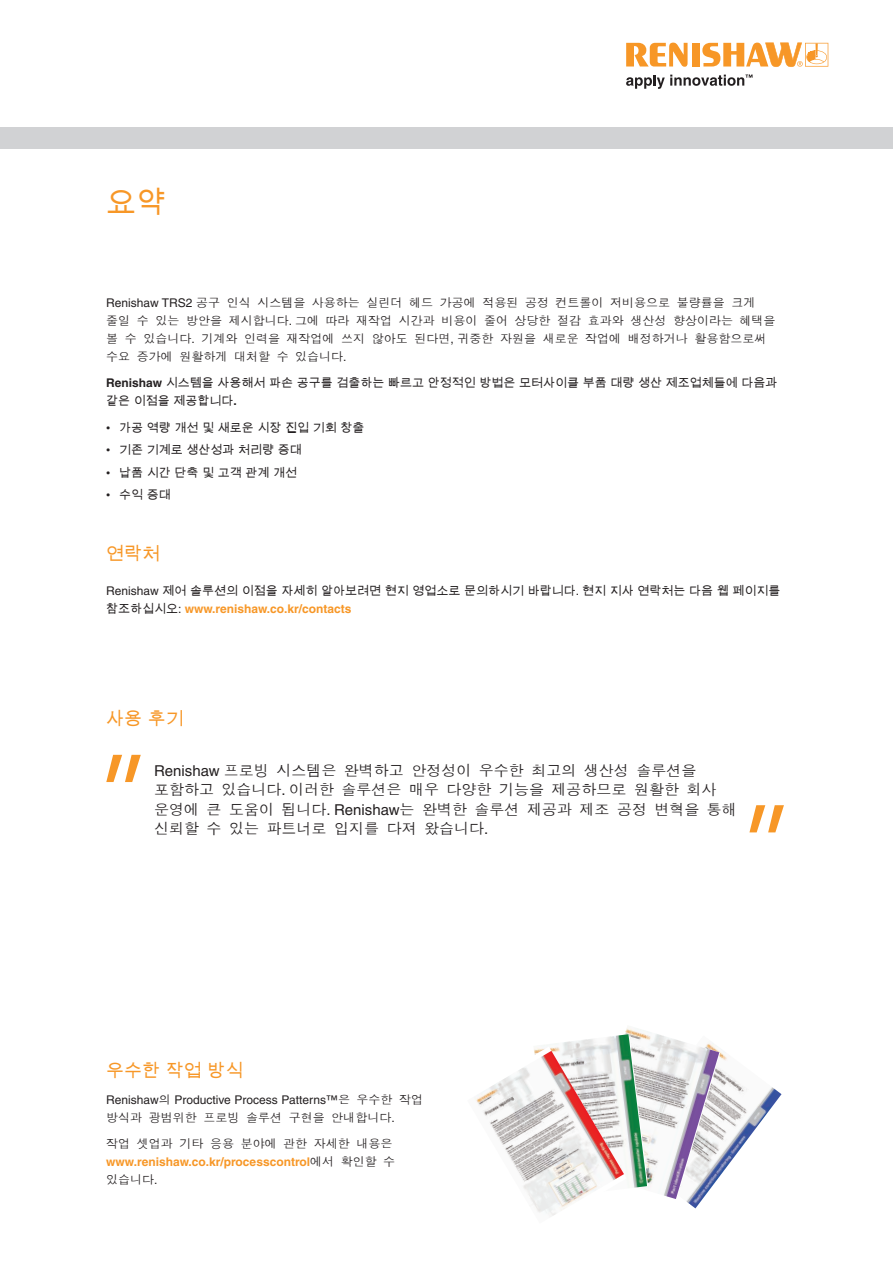
<style>
.page{position:relative;width:893px;height:1263px;background:#fff}
.page>*{position:absolute;margin:0;border:0;box-sizing:border-box;transform-origin:0 0}
.t1{font:30px "Arial Unicode MS";color:#f79727}
.t2{font:18px "Arial Unicode MS";color:#f79727}
.t3{font:15px/19.5px "Dotum Che";color:#231f20}
.t4{font:12px/18px "Dotum Che";color:#231f20}
.t5{font:12px/18px "Arial Unicode MS";color:#231f20}
.t6{font:700 12px "Helvetica";color:#f79727}
.t7{font:12px "Helvetica";color:#231f20}
.s1{font-family:"Helvetica"}
.s2{font-family:"Helvetica";font-weight:700}
.s3{font-family:"Arial Unicode MS";font-weight:400;color:#231f20}
.s4{font-weight:400;color:#231f20}
.s5{font-family:"Dotum Che"}
.s6{font-family:"Dotum Che";font-weight:400;color:#231f20}
</style>
<div class="page">
<hr style="left:892px;top:128px;width:1px;height:148px;background:#f79727">
<div style="left:0;top:128px;width:893px;height:21px;background:#d1d2d4"></div>
<svg style="left:626px;top:43px;width:62px;height:24px"></svg>
<div style="left:692px;top:43px;width:8px;height:24px;background:#f79727"></div>
<svg style="left:702px;top:43px;width:126px;height:24px"></svg>
<svg style="left:626px;top:75px;width:126px;height:14px"></svg>
<svg style="left:749px;top:805px;width:35px;height:27px"></svg>
<svg style="left:106px;top:755px;width:35px;height:27px"></svg>
<svg style="left:534px;top:1027px;width:248px;height:182px"></svg>
<img style="left:475px;top:1051px;width:149px;height:166px">
<h1 class="t1" style="left:106px;top:180px;width:61px">요약</h1>
<p class="t4" style="left:106px;top:294px;width:671px"><span class="s1">Renishaw TRS2</span> 공구 인식 시스템을 사용하는 실린더 헤드 가공에 적용된 공정 컨트롤이 저비용으로 불량률을 크게 줄일 수 있는 방안을 제시합니다<span class="s1">.</span> 그에 따라 재작업 시간과 비용이 줄어 상당한 절감 효과와 생산성 향상이라는 혜택을 볼 수 있습니다<span class="s1">.</span> 기계와 인력을 재작업에 쓰지 않아도 된다면<span class="s1">,</span> 귀중한 자원을 새로운 작업에 배정하거나 활용함으로써 수요 증가에 원활하게 대처할 수 있습니다<span class="s1">.</span></p>
<p class="t5" style="left:106px;top:374px;width:673px"><span class="s2">Renishaw</span> 시스템을 사용해서 파손 공구를 검출하는 빠르고 안정적인 방법은 모터사이클 부품 대량 생산 제조업체들에 다음과 같은 이점을 제공합니다<span class="s2">.</span></p>
<p class="t5" style="left:106px;top:418px;width:260px">• 가공 역량 개선 및 새로운 시장 진입 기회 창출</p>
<p class="t5" style="left:106px;top:441px;width:197px">• 기존 기계로 생산성과 처리량 증대</p>
<p class="t5" style="left:106px;top:463px;width:192px">• 납품 시간 단축 및 고객 관계 개선</p>
<p class="t5" style="left:106px;top:485px;width:66px">• 수익 증대</p>
<h2 class="t2" style="left:106px;top:540px;width:55px">연락처</h2>
<p class="t5" style="left:106px;top:581px;width:676px"><span class="s1">Renishaw</span> 제어 솔루션의 이점을 자세히 알아보려면 현지 영업소로 문의하시기 바랍니다<span class="s1">.</span> 현지 지사 연락처는 다음 웹 페이지를</p>
<p class="t6" style="left:106px;top:601px;width:247px"><span class="s3">참조하십시오</span><span class="s4">:</span> www.renishaw.co.kr/contacts</p>
<h2 class="t2" style="left:106px;top:706px;width:79px">사용 후기</h2>
<p class="t3" style="left:154px;top:761px;width:584px"><span class="s1">Renishaw</span> 프로빙 시스템은 완벽하고 안정성이 우수한 최고의 생산성 솔루션을 포함하고 있습니다<span class="s1">.</span> 이러한 솔루션은 매우 다양한 기능을 제공하므로 원활한 회사 운영에 큰 도움이 됩니다<span class="s1">. Renishaw</span>는 완벽한 솔루션 제공과 제조 공정 변혁을 통해 신뢰할 수 있는 파트너로 입지를 다져 왔습니다<span class="s1">.</span></p>
<h2 class="t2" style="left:106px;top:1057px;width:139px">우수한 작업 방식</h2>
<p class="t7" style="left:106px;top:1092px;width:318px">Renishaw<span class="s5">의</span> Productive Process Patterns™<span class="s5">은 우수한 작업</span></p>
<p class="t4" style="left:106px;top:1108px;width:290px">방식과 광범위한 프로빙 솔루션 구현을 안내합니다<span class="s1">.</span></p>
<p class="t4" style="left:106px;top:1135px;width:288px">작업 셋업과 기타 응용 분야에 관한 자세한 내용은</p>
<p class="t6" style="left:106px;top:1154px;width:290px">www.renishaw.co.kr/processcontrol<span class="s6">에서 확인할 수</span></p>
<p class="t4" style="left:106px;top:1171px;width:53px">있습니다<span class="s1">.</span></p>
</div>
